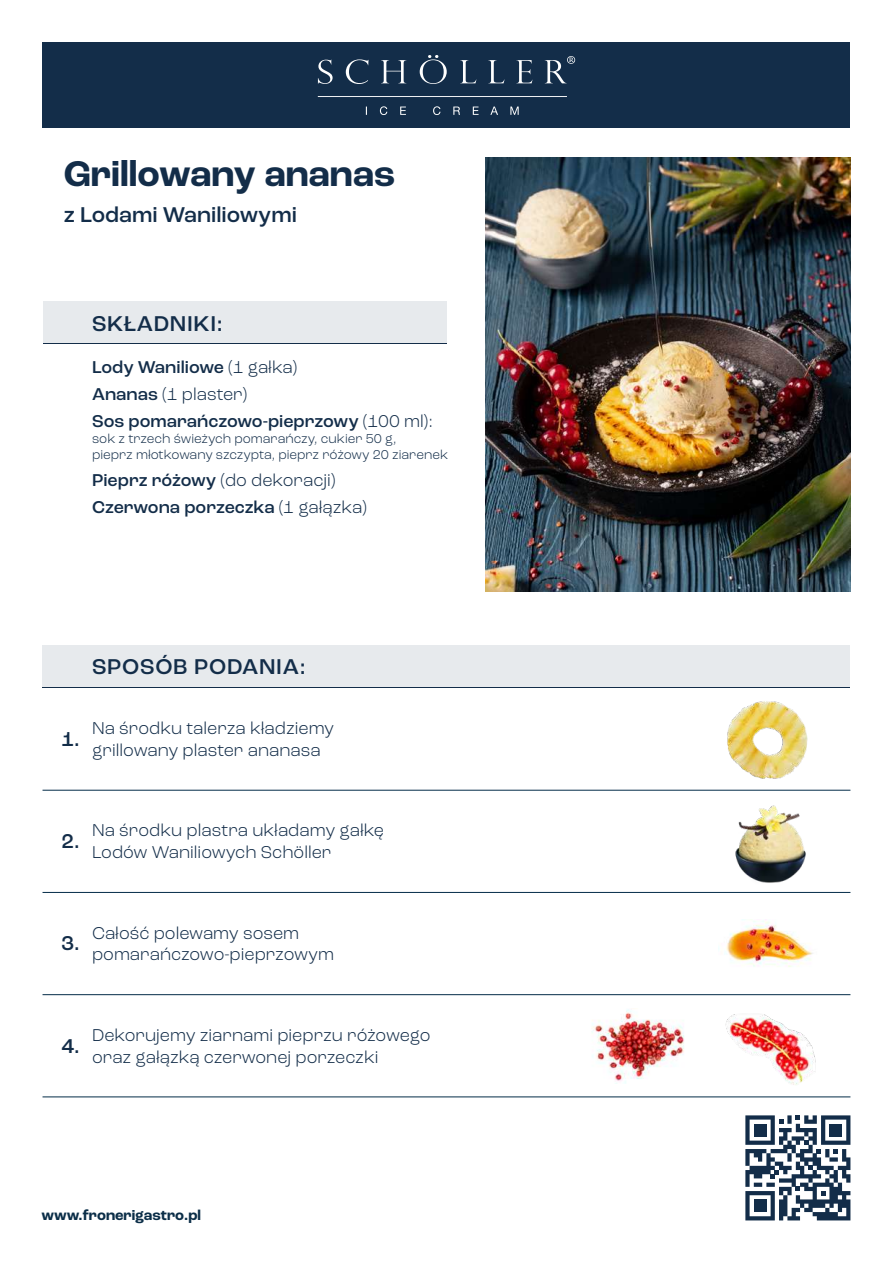
<style>
.page{position:relative;width:893px;height:1263px;background:#fff}
.page>*{position:absolute;margin:0;border:0;box-sizing:border-box;transform-origin:0 0}
.t1{font:700 37.5px "Roc Grotesk";color:#132d49}
.t2{font:500 22.5px "Roc Grotesk";letter-spacing:.03em;color:#132d49}
.t3{font:500 22.5px "Roc Grotesk";color:#132d49}
.t4{font:500 21px "Roc Grotesk";color:#132d49}
.t5{font:300 18px/21.6px "Roc Grotesk";color:#132d49}
.t6{font:500 18px/27px "Roc Grotesk";color:#132d49}
.t7{font:700 15px "Roc Grotesk";color:#0b2e48}
.t8{font:300 13.5px/16.2px "Roc Grotesk";color:#132d49}
.s1{font-weight:300}
</style>
<div class="page">
<img style="left:486px;top:157px;width:364px;height:434px">
<img style="left:727px;top:701px;width:81px;height:78px">
<img style="left:735px;top:805px;width:71px;height:78px">
<img style="left:718px;top:920px;width:95px;height:47px">
<img style="left:725px;top:1014px;width:91px;height:71px">
<img style="left:592px;top:1009px;width:92px;height:74px">
<div style="left:43px;top:301px;width:403px;height:43px;background:#e7eaed"></div>
<hr style="left:43px;top:343px;width:403px;height:1px;background:#132d49">
<div style="left:43px;top:43px;width:807px;height:85px;background:#132d49"></div>
<svg style="left:745px;top:1115px;width:105px;height:105px"></svg>
<svg style="left:318px;top:55px;width:257px;height:60px"></svg>
<div style="left:43px;top:645px;width:807px;height:43px;background:#e7eaed"></div>
<hr style="left:43px;top:687px;width:807px;height:1px;background:#132d49">
<hr style="left:43px;top:1096px;width:807px;height:1px;background:#042c48">
<hr style="left:43px;top:994px;width:807px;height:1px;background:#042c48">
<hr style="left:43px;top:892px;width:807px;height:1px;background:#042c48">
<hr style="left:43px;top:790px;width:807px;height:1px;background:#042c48">
<h1 class="t1" style="left:64px;top:150px;width:333px">Grillowany ananas</h1>
<p class="t3" style="left:64px;top:201px;width:235px">z Lodami Waniliowymi</p>
<p class="t2" style="left:92px;top:310px;width:132px">SKŁADNIKI:</p>
<p class="t6" style="left:92px;top:354px;width:342px">Lody Waniliowe <span class="s1">(1 gałka)<br></span>Ananas <span class="s1">(1 plaster)<br></span>Sos pomarańczowo-pieprzowy <span class="s1">(100 ml):</span></p>
<p class="t8" style="left:92px;top:430px;width:358px">sok z trzech świeżych pomarańczy, cukier 50 g,<br>pieprz młotkowany szczypta, pieprz różowy 20 ziarenek</p>
<p class="t6" style="left:92px;top:467px;width:276px">Pieprz różowy <span class="s1">(do dekoracji)<br></span>Czerwona porzeczka <span class="s1">(1 gałązka)</span></p>
<p class="t2" style="left:92px;top:653px;width:215px">SPOSÓB PODANIA:</p>
<p class="t4" style="left:62px;top:726px;width:20px">1.</p>
<p class="t5" style="left:92px;top:717px;width:244px">Na środku talerza kładziemy grillowany plaster ananasa</p>
<p class="t4" style="left:62px;top:828px;width:20px">2.</p>
<p class="t5" style="left:92px;top:820px;width:294px">Na środku plastra układamy gałkę<br>Lodów Waniliowych Schöller</p>
<p class="t4" style="left:62px;top:931px;width:20px">3.</p>
<p class="t5" style="left:92px;top:922px;width:244px">Całość polewamy sosem pomarańczowo-pieprzowym</p>
<p class="t4" style="left:62px;top:1033px;width:20px">4.</p>
<p class="t5" style="left:92px;top:1024px;width:340px">Dekorujemy ziarnami pieprzu różowego oraz gałązką czerwonej porzeczki</p>
<p class="t7" style="left:41px;top:1206px;width:161px">www.fronerigastro.pl</p>
</div>
